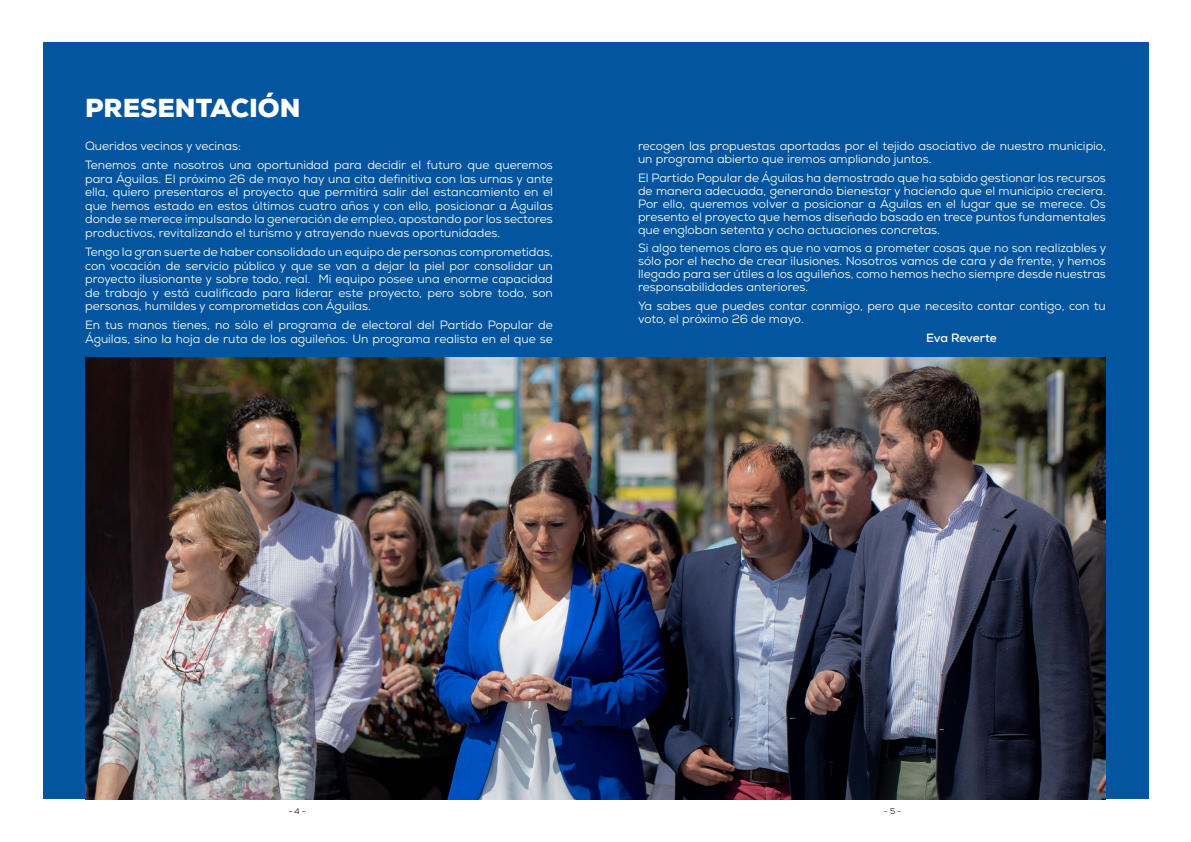
<style>
.page{position:relative;width:1191px;height:842px;background:#fff}
.page>*{position:absolute;margin:0;border:0;box-sizing:border-box;transform-origin:0 0}
.t1{font:900 26px "Nexa";color:#fff}
.t2{font:12px/13.5px "Nexa";color:#fff}
.t3{font:700 12px "Nexa";letter-spacing:-.015em;color:#fff}
.t4{font:8px "Nexa";color:#000}
</style>
<div class="page">
<div style="left:43px;top:43px;width:1105px;height:756px;background:#0355a0"></div>
<img style="left:85px;top:357px;width:1021px;height:442px">
<h1 class="t1" style="left:85px;top:92px;width:217px">PRESENTACIÓN</h1>
<p class="t2" style="left:85px;top:136px;width:469px;line-height:19.2px">Queridos vecinos y vecinas:<br>Tenemos ante nosotros una oportunidad para decidir el futuro que queremos</p>
<p class="t2" style="left:85px;top:172px;width:469px;text-align:justify">para Águilas. El próximo 26 de mayo hay una cita definitiva con las urnas y ante ella, quiero presentaros el proyecto que permitirá salir del estancamiento en el que hemos estado en estos últimos cuatro años y con ello, posicionar a Águilas donde se merece impulsando la generación de empleo, apostando por los sectores productivos, revitalizando el turismo y atrayendo nuevas oportunidades.</p>
<p class="t2" style="left:85px;top:245px;width:469px;text-align:justify">Tengo la gran suerte de haber consolidado un equipo de personas comprometidas, con vocación de servicio público y que se van a dejar la piel por consolidar un proyecto ilusionante y sobre todo, real. Mi equipo posee una enorme capacidad de trabajo y está cualificado para liderar este proyecto, pero sobre todo, son personas, humildes y comprometidas con Águilas.</p>
<p class="t2" style="left:85px;top:319px;width:469px">En tus manos tienes, no sólo el programa de electoral del Partido Popular de<br>Águilas, sino la hoja de ruta de los aguileños. Un programa realista en el que se</p>
<p class="t2" style="left:638px;top:139px;width:469px;line-height:13px">recogen las propuestas aportadas por el tejido asociativo de nuestro municipio, un programa abierto que iremos ampliando juntos.</p>
<p class="t2" style="left:638px;top:171px;width:469px;line-height:13px;text-align:justify">El Partido Popular de Águilas ha demostrado que ha sabido gestionar los recursos de manera adecuada, generando bienestar y haciendo que el municipio creciera.<br>Por ello, queremos volver a posicionar a Águilas en el lugar que se merece. Os presento el proyecto que hemos diseñado basado en trece puntos fundamentales que engloban setenta y ocho actuaciones concretas.</p>
<p class="t2" style="left:638px;top:242px;width:470px;line-height:13px;text-align:justify">Si algo tenemos claro es que no vamos a prometer cosas que no son realizables y sólo por el hecho de crear ilusiones. Nosotros vamos de cara y de frente, y hemos llegado para ser útiles a los aguileños, como hemos hecho siempre desde nuestras responsabilidades anteriores.</p>
<p class="t2" style="left:638px;top:299px;width:469px;line-height:13px">Ya sabes que puedes contar conmigo, pero que necesito contar contigo, con tu voto, el próximo 26 de mayo.</p>
<p class="t3" style="left:926px;top:330px;width:72px">Eva Reverte</p>
<p class="t4" style="left:288px;top:806px;width:19px">- 4 -</p>
<p class="t4" style="left:884px;top:806px;width:19px">- 5 -</p>
</div>
